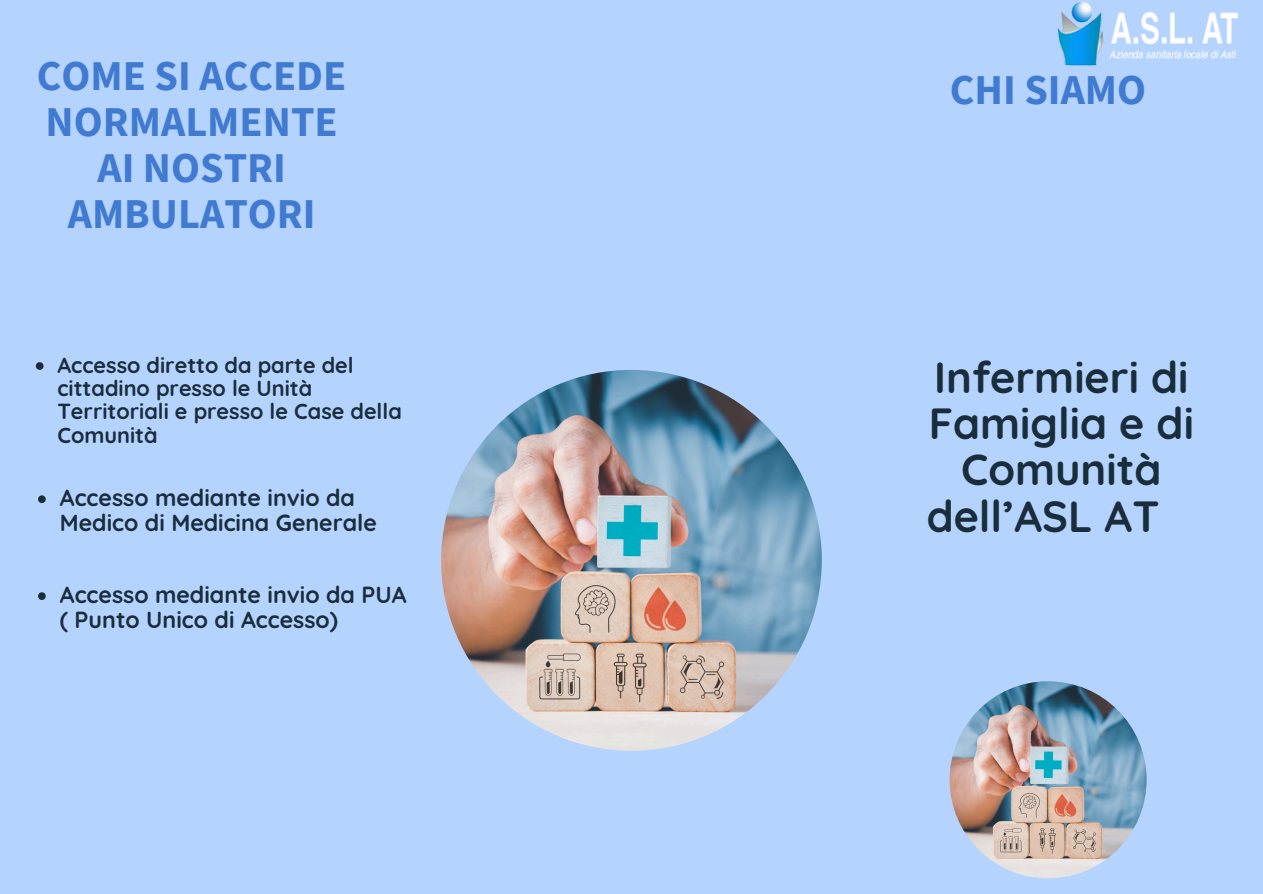
<style>
.page{position:relative;width:1263px;height:894px;background:#fff}
.page>*{position:absolute;margin:0;border:0;box-sizing:border-box;transform-origin:0 0}
.t1{font:700 43.5px "Quicksand";color:#1a2d3b}
.t2{font:700 42.45px/45.9px "Source Sans Pro";color:#417bd1;text-align:center}
.t3{font:700 23.25px/24.2px "Quicksand";color:#1a2d3b}
.t4{font:700 21.75px/23.1px "Quicksand";color:#1a2d3b}
</style>
<div class="page">
<div style="left:0;top:0;width:1263px;height:893px;background:#b5d3ff"></div>
<img style="left:441px;top:370px;width:381px;height:380px;border-radius:50%">
<img style="left:950px;top:681px;width:196px;height:197px;border-radius:50%">
<img style="left:1057px;top:1px;width:181px;height:65px">
<svg style="left:36px;top:362px;width:8px;height:8px"></svg>
<svg style="left:38px;top:495px;width:8px;height:8px"></svg>
<svg style="left:38px;top:592px;width:8px;height:7px"></svg>
<p class="t2" style="left:37px;top:52px;width:311px">COME SI ACCEDE</p>
<p class="t2" style="left:46px;top:98px;width:294px">NORMALMENTE<br>AI NOSTRI<br>AMBULATORI</p>
<p class="t4" style="left:57px;top:353px;width:346px">Accesso diretto da parte del cittadino presso le Unità<br>Territoriali e presso le Case della<br>Comunità</p>
<p class="t3" style="left:60px;top:485px;width:319px">Accesso mediante invio da<br>Medico di Medicina Generale</p>
<h2 class="t3" style="left:60px;top:582px;width:348px">Accesso mediante invio da PUA ( Punto Unico di Accesso)</h2>
<p class="t2" style="left:950px;top:65px;width:198px">CHI SIAMO</p>
<h1 class="t1" style="left:934px;top:349px;width:256px">Infermieri di</h1>
<h1 class="t1" style="left:929px;top:395px;width:267px">Famiglia e di</h1>
<h1 class="t1" style="left:961px;top:442px;width:202px">Comunità</h1>
<h1 class="t1" style="left:927px;top:488px;width:234px">dell’ASL AT</h1>
</div>
